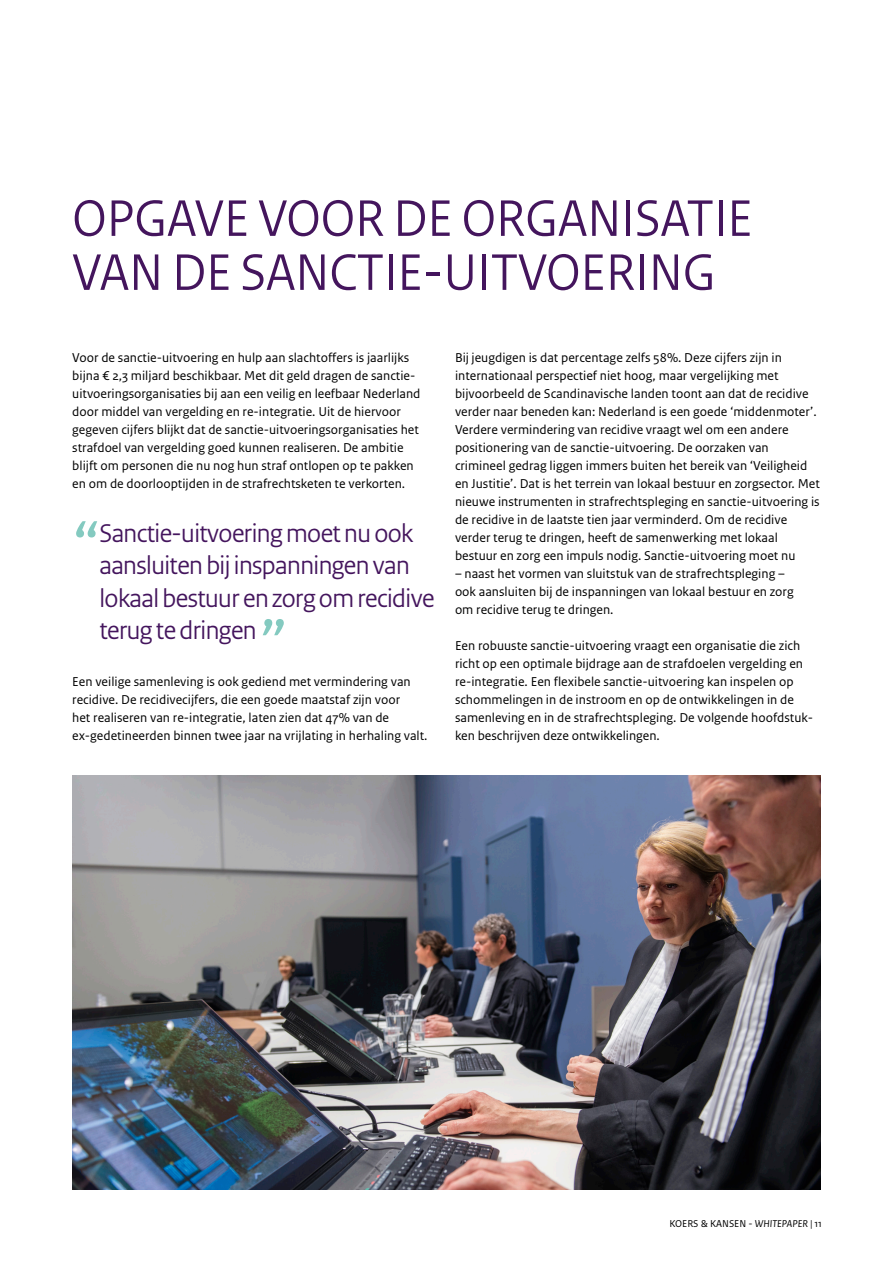
<style>
.page{position:relative;width:893px;height:1263px;background:#fff}
.page>*{position:absolute;margin:0;border:0;box-sizing:border-box;transform-origin:0 0}
.t1{font:76.35px "Rijksoverheid Sans Heading";color:#84cac0}
.Hoofdstukkop{font:54px/54px "Rijksoverheid Sans Heading";color:#44155d}
.t2{font:27px/32.4px "Rijksoverheid Sans Heading";letter-spacing:-.02em;color:#44155d}
._10_RO_Broodtekst_Sa{font:13.5px/18px "Rijksoverheid Sans Text";color:#000}
.t3{font:10.5px "Rijksoverheid Sans Text";color:#000}
.s1{font-style:italic}
</style>
<div class="page">
<img style="left:72px;top:776px;width:749px;height:414px">
<p class="Hoofdstukkop" style="left:72px;top:192px;width:682px">OPGAVE VOOR DE ORGANISATIE<br>VAN DE SANCTIE-UITVOERING</p>
<p class="_10_RO_Broodtekst_Sa" style="left:72px;top:349px;width:350px">Voor de sanctie-uitvoering en hulp aan slachtoffers is jaarlijks bijna € 2,3 miljard beschikbaar. Met dit geld dragen de sanctie&shy;uitvoeringsorganisaties bij aan een veilig en leefbaar Nederland door middel van vergelding en re-integratie. Uit de hiervoor gegeven cijfers blijkt dat de sanctie-uitvoeringsorganisaties het strafdoel van vergelding goed kunnen realiseren. De ambitie blijft om personen die nu nog hun straf ontlopen op te pakken en om de doorlooptijden in de strafrechtsketen te verkorten.</p>
<p class="t1" style="left:72px;top:505px;width:29px">“</p>
<p class="t2" style="left:99px;top:517px;width:337px">Sanctie-uitvoering moet nu ook aansluiten bij inspanningen van lokaal bestuur en zorg om recidive terug te dringen</p>
<p class="t1" style="left:261px;top:603px;width:29px">”</p>
<p class="_10_RO_Broodtekst_Sa" style="left:72px;top:673px;width:357px">Een veilige samenleving is ook gediend met vermindering van recidive. De recidivecijfers, die een goede maatstaf zijn voor<br>het realiseren van re-integratie, laten zien dat 47% van de ex-gedetineerden binnen twee jaar na vrijlating in herhaling valt.</p>
<p class="_10_RO_Broodtekst_Sa" style="left:455px;top:349px;width:366px">Bij jeugdigen is dat percentage zelfs 58%. Deze cijfers zijn in internationaal perspectief niet hoog, maar vergelijking met bijvoorbeeld de Scandinavische landen toont aan dat de recidive verder naar beneden kan: Nederland is een goede ‘middenmoter’.<br>Verdere vermindering van recidive vraagt wel om een andere positionering van de sanctie-uitvoering. De oorzaken van crimineel gedrag liggen immers buiten het bereik van ‘Veiligheid en Justitie’. Dat is het terrein van lokaal bestuur en zorgsector. Met nieuwe instrumenten in strafrechtspleging en sanctie-uitvoering is de recidive in de laatste tien jaar verminderd. Om de recidive verder terug te dringen, heeft de samenwerking met lokaal bestuur en zorg een impuls nodig. Sanctie-uitvoering moet nu</p>
<p class="_10_RO_Broodtekst_Sa" style="left:455px;top:565px;width:340px">– naast het vormen van sluitstuk van de strafrechtspleging – ook aansluiten bij de inspanningen van lokaal bestuur en zorg om recidive terug te dringen.</p>
<p class="_10_RO_Broodtekst_Sa" style="left:455px;top:637px;width:359px">Een robuuste sanctie-uitvoering vraagt een organisatie die zich richt op een optimale bijdrage aan de strafdoelen vergelding en re-integratie. Een flexibele sanctie-uitvoering kan inspelen op schommelingen in de instroom en op de ontwikkelingen in de samenleving en in de strafrechtspleging. De volgende hoofdstuk&shy;ken beschrijven deze ontwikkelingen.</p>
<p class="t3" style="left:669px;top:1217px;width:154px">KOERS &amp; KANSEN - <span class="s1">WHITEPAPER |</span> 11</p>
</div>
